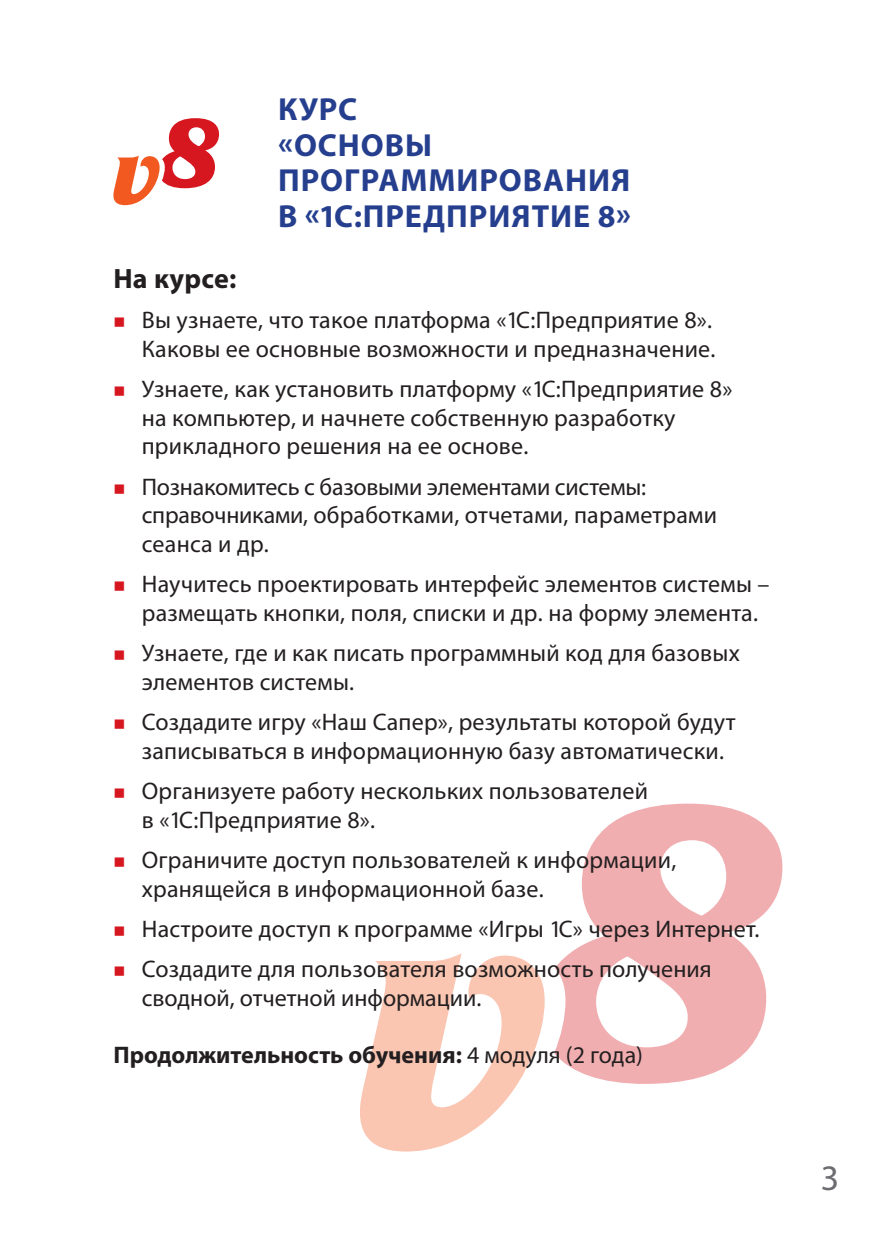
<style>
.page{position:relative;width:896px;height:1248px;background:#fff}
.page>*{position:absolute;margin:0;border:0;box-sizing:border-box;transform-origin:0 0}
.t1{font:36px "Myriad Pro";color:#6c6d70}
.t2{font:700 32px/35.4px "Myriad Pro";letter-spacing:.03em;color:#253f8e}
.t3{font:700 28px "Myriad Pro";letter-spacing:.01em;color:#231f20}
.t4{font:24px/28.8px "Myriad Pro";letter-spacing:.01em;color:#231f20}
.t5{font:24px/28.8px "Myriad Pro";letter-spacing:-.01em;color:#231f20}
.t6{font:700 24px "Myriad Pro";color:#231f20}
.s1{color:#d7171f}
.s2{font-weight:400}
</style>
<div class="page">
<svg style="left:554px;top:803px;width:228px;height:280px;fill:#f1aeb0"></svg>
<svg style="left:360px;top:953px;width:185px;height:198px"></svg>
<svg style="left:113px;top:118px;width:106px;height:87px"></svg>
<h2 class="t2" style="left:278px;top:91px;width:354px">Курс<br>«Основы программирования в «1С:Предприятие 8»</h2>
<p class="t3" style="left:113px;top:260px;width:125px">На курсе:</p>
<p class="t4" style="left:113px;top:305px;width:603px;text-align:right"><span class="s1">■</span> Вы узнаете, что такое платформа «1С:Предприятие 8».<br>Каковы ее основные возможности и предназначение.</p>
<p class="t4" style="left:142px;top:374px;width:592px;text-indent:-28px"><span class="s1">■</span> Узнаете, как установить платформу «1С:Предприятие 8» на компьютер, и начнете собственную разработку прикладного решения на ее основе.</p>
<p class="t5" style="left:142px;top:471px;width:577px;text-indent:-28px"><span class="s1">■</span> Познакомитесь с базовыми элементами системы: справочниками, обработками, отчетами, параметрами сеанса и др.</p>
<p class="t4" style="left:142px;top:569px;width:629px;text-indent:-28px"><span class="s1">■</span> Научитесь проектировать интерфейс элементов системы – размещать кнопки, поля, списки и др. на форму элемента.</p>
<p class="t4" style="left:142px;top:638px;width:599px;text-indent:-28px"><span class="s1">■</span> Узнаете, где и как писать программный код для базовых элементов системы.</p>
<p class="t4" style="left:142px;top:707px;width:595px;text-indent:-28px"><span class="s1">■</span> Создадите игру «Наш Сапер», результаты которой будут записываться в информационную базу автоматически.</p>
<p class="t4" style="left:142px;top:776px;width:508px;text-indent:-28px"><span class="s1">■</span> Организуете работу нескольких пользователей в «1С:Предприятие 8».</p>
<p class="t4" style="left:142px;top:845px;width:536px;text-indent:-28px"><span class="s1">■</span> Ограничите доступ пользователей к информации, хранящейся в информационной базе.</p>
<p class="t4" style="left:113px;top:914px;width:647px"><span class="s1">■</span> Настроите доступ к программе «Игры 1С» через Интернет.</p>
<p class="t4" style="left:142px;top:954px;width:571px;text-indent:-28px"><span class="s1">■</span> Создадите для пользователя возможность получения сводной, отчетной информации.</p>
<p class="t6" style="left:113px;top:1039px;width:531px">Продолжительность обучения: <span class="s2">4 модуля (2 года)</span></p>
<h1 class="t1" style="left:821px;top:1155px;width:20px">3</h1>
</div>
